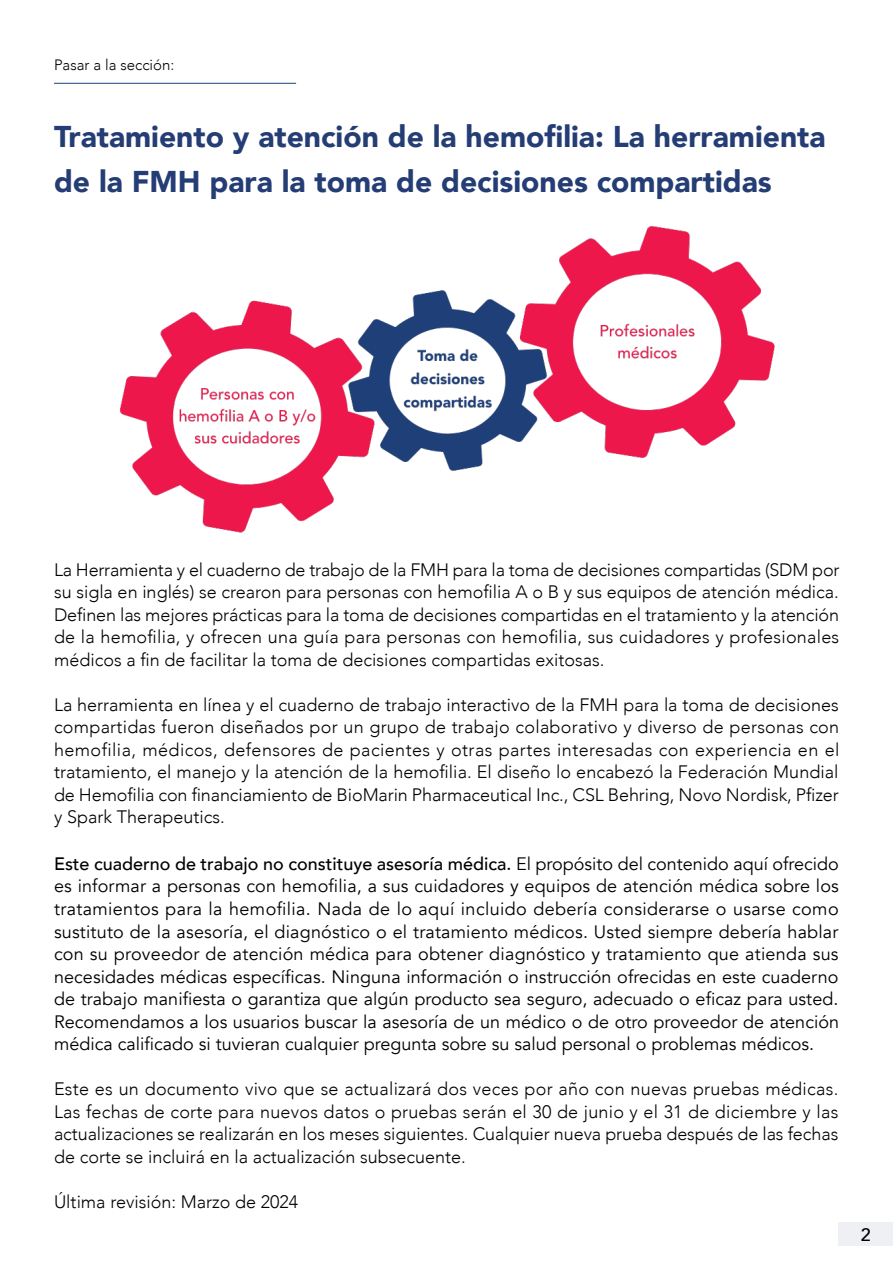
<style>
.page{position:relative;width:893px;height:1263px;background:#fff}
.page>*{position:absolute;margin:0;border:0;box-sizing:border-box;transform-origin:0 0}
.t1{font:900 30px/45px "Avenir";color:#253d75}
.t2{font:300 18px/22.5px "Avenir";color:#000;text-align:justify}
.t3{font:18px/22.5px "Avenir";color:#000;text-align:justify}
.t4{font:500 18px "Avenir";color:#000}
.t5{font:300 15px "Avenir";color:#000}
.s1{font-weight:500}
</style>
<div class="page">
<div style="left:839px;top:1222px;width:54px;height:24px;background:#eff0f3"></div>
<img style="left:119px;top:226px;width:656px;height:307px">
<hr style="left:54px;top:83px;width:242px;height:1px;background:#1c4279">
<p class="t5" style="left:54px;top:56px;width:122px">Pasar a la sección:</p>
<h1 class="t1" style="left:54px;top:113px;width:773px">Tratamiento y atención de la hemofilia: La herramienta de la FMH para la toma de decisiones compartidas</h1>
<p class="t2" style="left:54px;top:558px;width:787px">La Herramienta y el cuaderno de trabajo de la FMH para la toma de decisiones compartidas (SDM por su sigla en inglés) se crearon para personas con hemofilia A o B y sus equipos de atención médica.<br>Definen las mejores prácticas para la toma de decisiones compartidas en el tratamiento y la atención de la hemofilia, y ofrecen una guía para personas con hemofilia, sus cuidadores y profesionales médicos a fin de facilitar la toma de decisiones compartidas exitosas.</p>
<p class="t2" style="left:54px;top:693px;width:787px">La herramienta en línea y el cuaderno de trabajo interactivo de la FMH para la toma de decisiones compartidas fueron diseñados por un grupo de trabajo colaborativo y diverso de personas con hemofilia, médicos, defensores de pacientes y otras partes interesadas con experiencia en el tratamiento, el manejo y la atención de la hemofilia. El diseño lo encabezó la Federación Mundial de Hemofilia con financiamiento de BioMarin Pharmaceutical Inc., CSL Behring, Novo Nordisk, Pfizer y Spark Therapeutics.</p>
<p class="t3" style="left:54px;top:853px;width:787px"><span class="s1">Este cuaderno de trabajo no constituye asesoría médica.</span> El propósito del contenido aquí ofrecido es informar a personas con hemofilia, a sus cuidadores y equipos de atención médica sobre los tratamientos para la hemofilia. Nada de lo aquí incluido debería considerarse o usarse como sustituto de la asesoría, el diagnóstico o el tratamiento médicos. Usted siempre debería hablar con su proveedor de atención médica para obtener diagnóstico y tratamiento que atienda sus necesidades médicas específicas. Ninguna información o instrucción ofrecidas en este cuaderno de trabajo manifiesta o garantiza que algún producto sea seguro, adecuado o eficaz para usted.<br>Recomendamos a los usuarios buscar la asesoría de un médico o de otro proveedor de atención médica calificado si tuvieran cualquier pregunta sobre su salud personal o problemas médicos.</p>
<p class="t2" style="left:54px;top:1077px;width:786px">Este es un documento vivo que se actualizará dos veces por año con nuevas pruebas médicas.<br>Las fechas de corte para nuevos datos o pruebas serán el 30 de junio y el 31 de diciembre y las actualizaciones se realizarán en los meses siguientes. Cualquier nueva prueba después de las fechas de corte se incluirá en la actualización subsecuente.</p>
<p class="t2" style="left:54px;top:1190px;width:246px">Última revisión: Marzo de 2024</p>
<p class="t4" style="left:861px;top:1219px;width:12px">2</p>
</div>
